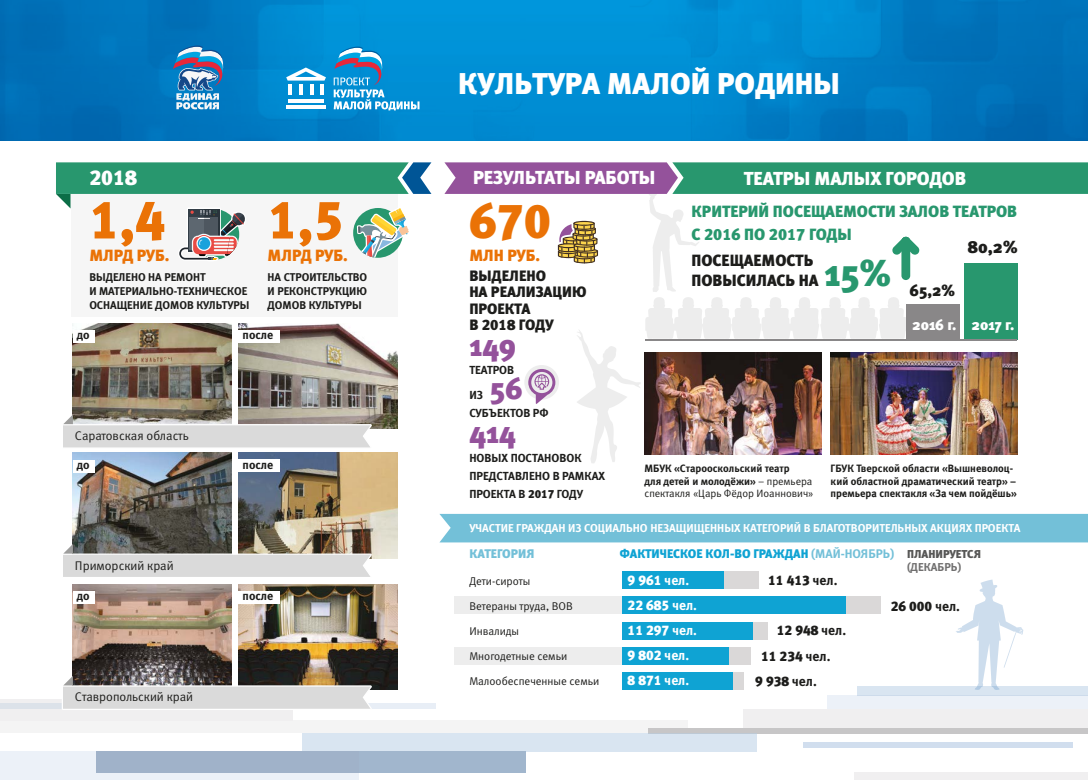
<style>
.page{position:relative;width:1088px;height:780px;background:#fff}
.page>*{position:absolute;margin:0;border:0;box-sizing:border-box;transform-origin:0 0}
.t1{font:53.75px "Meta Black Caps LFC";color:#ea7206}
.t2{font:48.75px "Meta Black Caps LFC";color:#ea7206}
.t3{font:37.5px "Meta Black C";color:#28976e}
.t4{font:30.12px "Meta Black C";color:#94529b}
.t5{font:30px "Meta Black Caps LFC";color:#fff}
.t6{font:21.25px "Meta Black Caps LFC";color:#fff}
.t7{font:18.75px "Meta Black C";color:#fff}
.t8{font:17.5px "Meta Black C";color:#1d1d1b}
.t9{font:16.25px/22.5px "Meta Black Caps LFC";color:#28976e}
.t10{font:16.25px/19.5px "Meta Black C";color:#1d1d1b}
.t11{font:16.25px "Meta Black Caps LFC";color:#ea7206}
.t12{font:15px/16.2px "Meta Black Caps C";color:#1d1d1b}
.t13{font:15px "Meta Black C";color:#fff}
.t14{font:13.75px "Meta Black Caps LFC";color:#1d1d1b}
.t15{font:13.75px/25px "Meta Black Caps LFC";color:#fff}
.t16{font:12.5px "Meta Normal C";color:#1d1d1b}
.t17{font:12.5px "Meta Black Caps C";color:#0fa3d3}
.t18{font:12.5px "Meta Black Caps C";color:#73c0d8}
.t19{font:12px "Meta Bold C";color:#1d1d1b}
.t20{font:11.62px/17.9px "Meta Bold C";color:#1d1d1b}
.t21{font:11.38px "Meta Bold Caps LFC";color:#fff}
.t22{font:11.38px "Meta Bold C";color:#706f6f}
.t23{font:11.25px/13.8px "Meta Bold C";color:#1d1d1b}
.t24{font:11.25px "Meta Normal C";color:#1d1d1b}
.t25{font:10.62px/12.8px "Meta Bold C";color:#1d1d1b}
.t26{font:10.62px "Meta Normal C";color:#1d1d1b}
.s1{font-family:"Meta Black Caps LFC"}
.s2{font-family:"Meta Normal C"}
.s3{font-family:"Meta Bold C";color:#73c0d8}
.s4{font-family:"Meta Black C";font-size:11.38px;color:#575756}
.s5{font-family:"Meta Bold C"}
</style>
<div class="page">
<svg style="left:956px;top:579px;width:67px;height:107px"></svg>
<div style="left:454px;top:596px;width:207px;height:18px;background:#ededed"></div>
<div style="left:454px;top:647px;width:207px;height:17px;background:#ededed"></div>
<div style="left:439px;top:514px;width:649px;height:28px;background:#73c0d8"></div>
<div style="left:622px;top:571px;width:136px;height:18px;background:#d6d4d4"></div>
<div style="left:622px;top:571px;width:101px;height:18px;background:#0fa3d3"></div>
<div style="left:622px;top:647px;width:128px;height:17px;background:#d6d4d4"></div>
<div style="left:622px;top:647px;width:107px;height:17px;background:#0fa3d3"></div>
<div style="left:622px;top:672px;width:122px;height:17px;background:#d6d4d4"></div>
<div style="left:622px;top:672px;width:111px;height:17px;background:#0fa3d3"></div>
<div style="left:622px;top:622px;width:146px;height:17px;background:#d6d4d4"></div>
<div style="left:622px;top:622px;width:131px;height:17px;background:#0fa3d3"></div>
<div style="left:622px;top:596px;width:259px;height:18px;background:#d6d4d4"></div>
<div style="left:622px;top:596px;width:224px;height:18px;background:#0fa3d3"></div>
<img style="left:0;top:0;width:1088px;height:140px">
<div style="left:0;top:720px;width:688px;height:13px;background:#f4f4f4"></div>
<div style="left:857px;top:686px;width:231px;height:9px;background:#d9e5f1"></div>
<div style="left:827px;top:695px;width:261px;height:33px;background:#ecf1f8"></div>
<div style="left:743px;top:709px;width:345px;height:24px;background:#f0eff0"></div>
<div style="left:648px;top:728px;width:440px;height:5px;background:#c7c6c7"></div>
<div style="left:0;top:698px;width:292px;height:22px;background:#f0eff0"></div>
<svg style="left:0;top:703px;width:436px;height:5px"></svg>
<div style="left:302px;top:733px;width:455px;height:19px;background:#d9e5f1"></div>
<div style="left:96px;top:751px;width:430px;height:22px;background:#a1b6cd"></div>
<svg style="left:0;top:751px;width:359px;height:29px"></svg>
<div style="left:854px;top:772px;width:234px;height:8px;background:#f0eff0"></div>
<div style="left:803px;top:742px;width:270px;height:5px;background:#d1deee"></div>
<svg style="left:173px;top:45px;width:51px;height:64px"></svg>
<hr style="left:286px;top:106px;width:40px;height:3px;background:#fff">
<hr style="left:288px;top:99px;width:36px;height:3px;background:#fff">
<svg style="left:286px;top:67px;width:40px;height:28px"></svg>
<svg style="left:334px;top:47px;width:85px;height:63px;background:#389dd4"></svg>
<div style="left:71px;top:166px;width:326px;height:150px;background:#f6f6f6"></div>
<svg style="left:56px;top:162px;width:375px;height:98px"></svg>
<img style="left:239px;top:323px;width:158px;height:105px">
<img style="left:73px;top:323px;width:158px;height:91px">
<div style="left:73px;top:330px;width:21px;height:13px;background:#fff"></div>
<div style="left:239px;top:330px;width:41px;height:12px;background:#fff"></div>
<svg style="left:63px;top:414px;width:309px;height:34px;background:#cbc8c6"></svg>
<img style="left:239px;top:452px;width:158px;height:106px">
<img style="left:73px;top:452px;width:159px;height:92px">
<div style="left:73px;top:460px;width:21px;height:12px;background:#fff"></div>
<div style="left:239px;top:459px;width:41px;height:12px;background:#fff"></div>
<svg style="left:63px;top:544px;width:309px;height:33px;background:#bdbab6"></svg>
<img style="left:239px;top:584px;width:158px;height:105px">
<img style="left:73px;top:584px;width:159px;height:91px">
<div style="left:73px;top:591px;width:21px;height:13px;background:#fff"></div>
<div style="left:238px;top:591px;width:42px;height:12px;background:#fff"></div>
<svg style="left:62px;top:675px;width:310px;height:35px;background:#b7b4b2"></svg>
<img style="left:444px;top:162px;width:644px;height:301px">
<div style="left:964px;top:262px;width:53px;height:77px;background:#28976e"></div>
<div style="left:906px;top:304px;width:53px;height:35px;background:#898788"></div>
<hr style="left:645px;top:339px;width:372px;height:1px;background:#898788">
<h3 class="t6" style="left:89px;top:165px;width:49px">2018</h3>
<h1 class="t1" style="left:89px;top:189px;width:77px">1,4</h1>
<h3 class="t11" style="left:89px;top:246px;width:82px">МЛРД РУБ.</h3>
<p class="t23" style="left:89px;top:270px;width:162px">ВЫДЕЛЕНО НА РЕМОНТ<br>И МАТЕРИАЛЬНО-ТЕХНИЧЕСКОЕ<br>ОСНАЩЕНИЕ ДОМОВ КУЛЬТУРЫ</p>
<h1 class="t1" style="left:268px;top:189px;width:77px">1,5</h1>
<h3 class="t11" style="left:268px;top:246px;width:82px">МЛРД РУБ.</h3>
<p class="t23" style="left:268px;top:270px;width:101px;text-align:justify">НА СТРОИТЕЛЬСТВО И РЕКОНСТРУКЦИЮ ДОМОВ КУЛЬТУРЫ</p>
<p class="t19" style="left:77px;top:328px;width:14px">до</p>
<p class="t19" style="left:243px;top:328px;width:32px">после</p>
<p class="t16" style="left:75px;top:429px;width:115px">Саратовская область</p>
<p class="t19" style="left:77px;top:457px;width:14px">до</p>
<p class="t19" style="left:243px;top:457px;width:32px">после</p>
<p class="t16" style="left:75px;top:558px;width:100px">Приморский край</p>
<p class="t19" style="left:77px;top:589px;width:14px">до</p>
<p class="t19" style="left:243px;top:589px;width:32px">после</p>
<p class="t16" style="left:75px;top:690px;width:120px">Ставропольский край</p>
<h3 class="t5" style="left:458px;top:66px;width:383px">КУЛЬТУРА МАЛОЙ РОДИНЫ</h3>
<h3 class="t7" style="left:473px;top:167px;width:184px">РЕЗУЛЬТАТЫ РАБОТЫ</h3>
<h3 class="t7" style="left:744px;top:168px;width:224px">ТЕАТРЫ МАЛЫХ ГОРОДОВ</h3>
<h2 class="t2" style="left:469px;top:194px;width:83px">670</h2>
<h3 class="t11" style="left:469px;top:246px;width:72px">МЛН РУБ.</h3>
<h3 class="t12" style="left:469px;top:268px;width:119px">ВЫДЕЛЕНО<br>НА РЕАЛИЗАЦИЮ<br>ПРОЕКТА<br>В <span class="s1">2018</span> ГОДУ</h3>
<h3 class="t4" style="left:469px;top:328px;width:48px">149</h3>
<p class="t20" style="left:469px;top:356px;width:46px;line-height:25.5px">ТЕАТРОВ<br>ИЗ</p>
<h3 class="t4" style="left:490px;top:371px;width:35px">56</h3>
<p class="t20" style="left:469px;top:404px;width:81px">СУБЪЕКТОВ РФ</p>
<h3 class="t9" style="left:691px;top:200px;width:327px">КРИТЕРИЙ ПОСЕЩАЕМОСТИ ЗАЛОВ ТЕАТРОВ<br>С 2016 ПО 2017 ГОДЫ</h3>
<h3 class="t10" style="left:691px;top:251px;width:129px">ПОСЕЩАЕМОСТЬ<br>ПОВЫСИЛАСЬ НА</h3>
<h3 class="t13" style="left:912px;top:316px;width:46px">2016 г.</h3>
<h3 class="t8" style="left:967px;top:236px;width:52px">80,2%</h3>
<h3 class="t3" style="left:824px;top:251px;width:68px">15%</h3>
<h3 class="t10" style="left:909px;top:281px;width:47px">65,2%</h3>
<h3 class="t13" style="left:971px;top:316px;width:44px">2017 г.</h3>
<h3 class="t4" style="left:469px;top:415px;width:48px">414</h3>
<p class="t20" style="left:469px;top:449px;width:137px">НОВЫХ ПОСТАНОВОК<br>ПРЕДСТАВЛЕНО В РАМКАХ<br>ПРОЕКТА В <span class="s1">2017</span> ГОДУ</p>
<p class="t25" style="left:830px;top:461px;width:188px">ГБУК Тверской области «Вышневолоц&shy;кий областной драматический театр» – премьера спектакля «За чем пойдёшь»</p>
<p class="t21" style="left:469px;top:521px;width:552px">УЧАСТИЕ ГРАЖДАН ИЗ СОЦИАЛЬНО НЕЗАЩИЩЕННЫХ КАТЕГОРИЙ В БЛАГОТВОРИТЕЛЬНЫХ АКЦИЯХ ПРОЕКТА</p>
<p class="t25" style="left:644px;top:461px;width:169px">МБУК «Старооскольский театр<br>для детей и молодёжи» <span class="s2">– премьера</span></p>
<p class="t26" style="left:644px;top:487px;width:171px">спектакля «Царь Фёдор Иоаннович»</p>
<p class="t18" style="left:469px;top:546px;width:67px">КАТЕГОРИЯ</p>
<p class="t17" style="left:620px;top:546px;width:363px">ФАКТИЧЕСКОЕ КОЛ-ВО ГРАЖДАН <span class="s3">(МАЙ-НОЯБРЬ)</span> <span class="s4">ПЛАНИРУЕТСЯ</span></p>
<p class="t22" style="left:907px;top:560px;width:56px">(ДЕКАБРЬ)</p>
<p class="t15" style="left:628px;top:568px;width:71px">9 961 <span class="s5">чел.<br></span>22 685 <span class="s5">чел.<br></span>11 297 <span class="s5">чел.<br></span>9 802 <span class="s5">чел.<br></span>8 871 <span class="s5">чел.</span></p>
<p class="t14" style="left:768px;top:572px;width:71px">11 413 <span class="s5">чел.</span></p>
<p class="t24" style="left:469px;top:574px;width:62px">Дети-сироты</p>
<p class="t24" style="left:469px;top:599px;width:105px">Ветераны труда, ВОВ</p>
<p class="t24" style="left:469px;top:624px;width:51px">Инвалиды</p>
<p class="t24" style="left:469px;top:649px;width:99px">Многодетные семьи</p>
<p class="t24" style="left:469px;top:674px;width:131px">Малообеспеченные семьи</p>
<p class="t14" style="left:891px;top:598px;width:71px">26 000 <span class="s5">чел.</span></p>
<p class="t14" style="left:777px;top:622px;width:71px">12 948 <span class="s5">чел.</span></p>
<p class="t14" style="left:761px;top:648px;width:71px">11 234 <span class="s5">чел.</span></p>
<p class="t14" style="left:755px;top:673px;width:63px">9 938 <span class="s5">чел.</span></p>
</div>
